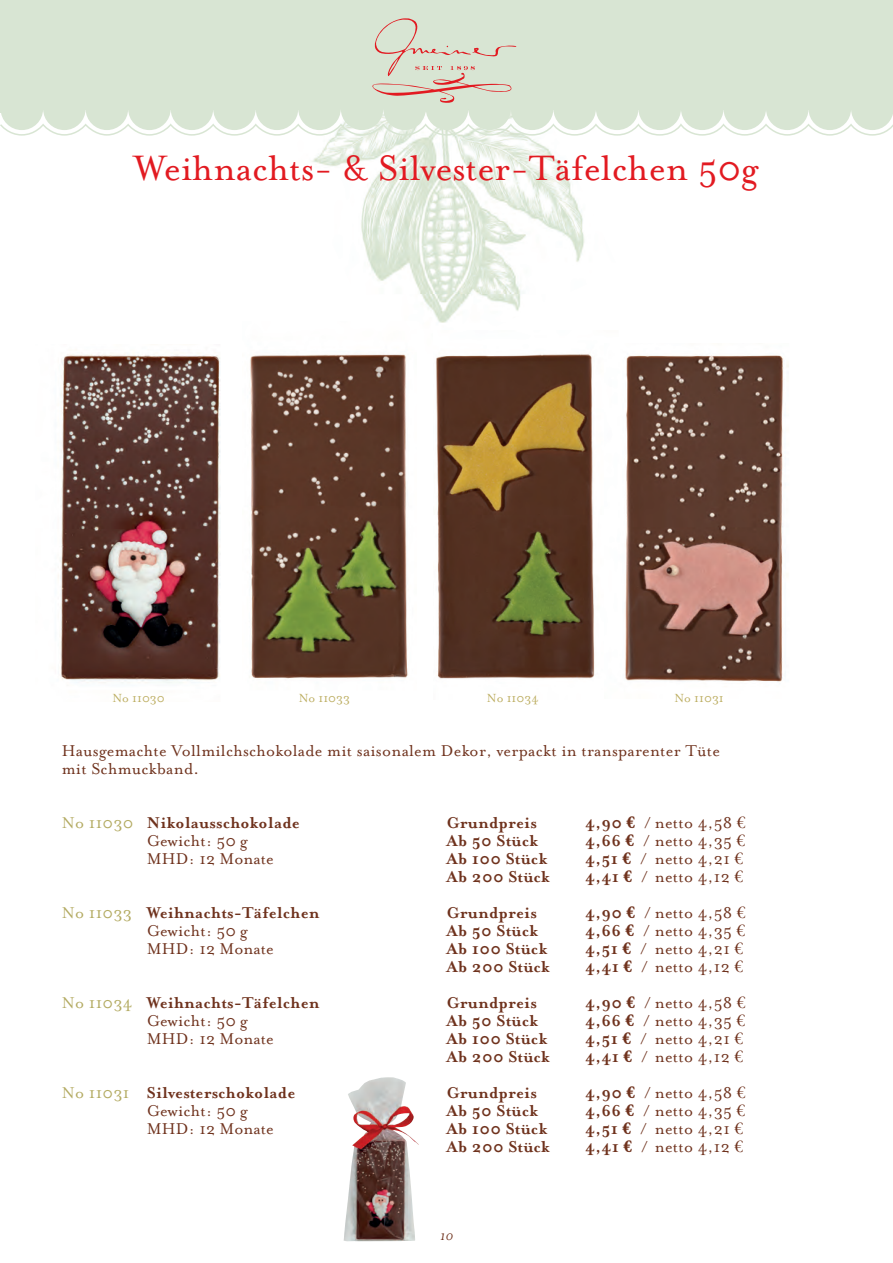
<style>
.page{position:relative;width:893px;height:1263px;background:#fff}
.page>*{position:absolute;margin:0;border:0;box-sizing:border-box;transform-origin:0 0}
.t1{font:40.5px "Mrs Eaves Roman";color:#e21a21}
.t2{font:18px/18px "Mrs Eaves Roman";letter-spacing:.015em;color:#6f321d}
.t3{font:700 18px "Mrs Eaves";letter-spacing:.015em;color:#6f321d}
.t4{font:italic 15px "Mrs Eaves";color:#6f321d}
.t5{font:13.5px "Mrs Eaves Roman";color:#bcad60}
.s1{font-family:"Mrs Eaves Roman";font-weight:400;color:#b3aa61}
.s2{font-family:"Mrs Eaves";font-weight:700}
.s3{font-family:"Garamond";font-weight:700}
.s4{font-family:"Garamond"}
</style>
<div class="page">
<img style="left:293px;top:114px;width:304px;height:209px">
<img style="left:436px;top:354px;width:159px;height:325px">
<img style="left:58px;top:354px;width:163px;height:329px">
<img style="left:344px;top:1120px;width:23px;height:121px">
<img style="left:625px;top:355px;width:164px;height:327px">
<img style="left:250px;top:322px;width:167px;height:357px">
<div style="left:1px;top:88px;width:42px;height:42px;background:#d8e5d3;border-radius:50%"></div>
<div style="left:43px;top:88px;width:43px;height:42px;background:#d8e5d3;border-radius:50%"></div>
<div style="left:86px;top:88px;width:42px;height:42px;background:#d8e5d3;border-radius:50%"></div>
<div style="left:128px;top:88px;width:43px;height:42px;background:#d8e5d3;border-radius:50%"></div>
<div style="left:171px;top:88px;width:42px;height:42px;background:#d8e5d3;border-radius:50%"></div>
<div style="left:213px;top:88px;width:43px;height:42px;background:#d8e5d3;border-radius:50%"></div>
<div style="left:256px;top:88px;width:42px;height:42px;background:#d8e5d3;border-radius:50%"></div>
<div style="left:298px;top:88px;width:43px;height:42px;background:#d8e5d3;border-radius:50%"></div>
<div style="left:341px;top:88px;width:42px;height:42px;background:#d8e5d3;border-radius:50%"></div>
<div style="left:383px;top:88px;width:43px;height:42px;background:#d8e5d3;border-radius:50%"></div>
<div style="left:426px;top:88px;width:42px;height:42px;background:#d8e5d3;border-radius:50%"></div>
<div style="left:468px;top:88px;width:43px;height:42px;background:#d8e5d3;border-radius:50%"></div>
<div style="left:511px;top:88px;width:42px;height:42px;background:#d8e5d3;border-radius:50%"></div>
<div style="left:553px;top:88px;width:43px;height:42px;background:#d8e5d3;border-radius:50%"></div>
<div style="left:596px;top:88px;width:42px;height:42px;background:#d8e5d3;border-radius:50%"></div>
<div style="left:638px;top:88px;width:43px;height:42px;background:#d8e5d3;border-radius:50%"></div>
<div style="left:681px;top:88px;width:42px;height:42px;background:#d8e5d3;border-radius:50%"></div>
<div style="left:723px;top:88px;width:43px;height:42px;background:#d8e5d3;border-radius:50%"></div>
<div style="left:766px;top:88px;width:42px;height:42px;background:#d8e5d3;border-radius:50%"></div>
<div style="left:808px;top:88px;width:43px;height:42px;background:#d8e5d3;border-radius:50%"></div>
<div style="left:851px;top:88px;width:42px;height:42px;background:#d8e5d3;border-radius:50%"></div>
<div style="left:1px;top:0;width:892px;height:109px;background:#d8e5d3"></div>
<svg style="left:372px;top:18px;width:144px;height:85px"></svg>
<svg style="left:0;top:123px;width:893px;height:13px"></svg>
<h1 class="t1" style="left:134px;top:142px;width:626px">Weihnachts- &amp; Silvester-Täfelchen 50g</h1>
<p class="t5" style="left:112px;top:689px;width:54px">No 11030</p>
<p class="t5" style="left:299px;top:689px;width:53px">No 11033</p>
<p class="t5" style="left:487px;top:689px;width:53px">No 11034</p>
<p class="t5" style="left:674px;top:689px;width:51px">No 11031</p>
<p class="t2" style="left:62px;top:741px;width:660px">Hausgemachte Vollmilchschokolade mit saisonalem Dekor, verpackt in transparenter Tüte mit Schmuckband.</p>
<p class="t3" style="left:62px;top:811px;width:239px"><span class="s1">No 11030</span> Nikolausschokolade</p>
<p class="t2" style="left:147px;top:831px;width:128px">Gewicht: 50 g<br>MHD: 12 Monate</p>
<p class="t3" style="left:62px;top:901px;width:259px"><span class="s1">No 11033</span> Weihnachts-Täfelchen</p>
<p class="t2" style="left:147px;top:921px;width:128px">Gewicht: 50 g<br>MHD: 12 Monate</p>
<p class="t3" style="left:62px;top:991px;width:259px"><span class="s1">No 11034</span> Weihnachts-Täfelchen</p>
<p class="t2" style="left:147px;top:1011px;width:128px">Gewicht: 50 g<br>MHD: 12 Monate</p>
<p class="t3" style="left:62px;top:1081px;width:235px"><span class="s1">No 11031</span> Silvesterschokolade</p>
<p class="t2" style="left:147px;top:1101px;width:128px">Gewicht: 50 g<br>MHD: 12 Monate</p>
<p class="t3" style="left:446px;top:811px;width:92px">Grundpreis</p>
<p class="t2" style="left:585px;top:813px;width:162px"><span class="s2">4,90</span> <span class="s3">€</span> / netto 4,58 <span class="s4">€</span></p>
<p class="t3" style="left:446px;top:829px;width:93px">Ab 50 Stück</p>
<p class="t2" style="left:585px;top:831px;width:162px"><span class="s2">4,66</span> <span class="s3">€</span> / netto 4,35 <span class="s4">€</span></p>
<p class="t3" style="left:446px;top:847px;width:102px">Ab 100 Stück</p>
<p class="t2" style="left:585px;top:849px;width:160px"><span class="s2">4,51</span> <span class="s3">€</span> / netto 4,21 <span class="s4">€</span></p>
<p class="t3" style="left:446px;top:865px;width:105px">Ab 200 Stück</p>
<p class="t2" style="left:585px;top:867px;width:160px"><span class="s2">4,41</span> <span class="s3">€</span> / netto 4,12 <span class="s4">€</span></p>
<p class="t3" style="left:446px;top:901px;width:92px">Grundpreis</p>
<p class="t2" style="left:585px;top:903px;width:162px"><span class="s2">4,90</span> <span class="s3">€</span> / netto 4,58 <span class="s4">€</span></p>
<p class="t3" style="left:446px;top:919px;width:93px">Ab 50 Stück</p>
<p class="t2" style="left:585px;top:921px;width:162px"><span class="s2">4,66</span> <span class="s3">€</span> / netto 4,35 <span class="s4">€</span></p>
<p class="t3" style="left:446px;top:937px;width:102px">Ab 100 Stück</p>
<p class="t2" style="left:585px;top:939px;width:160px"><span class="s2">4,51</span> <span class="s3">€</span> / netto 4,21 <span class="s4">€</span></p>
<p class="t3" style="left:446px;top:955px;width:105px">Ab 200 Stück</p>
<p class="t2" style="left:585px;top:957px;width:160px"><span class="s2">4,41</span> <span class="s3">€</span> / netto 4,12 <span class="s4">€</span></p>
<p class="t3" style="left:446px;top:991px;width:92px">Grundpreis</p>
<p class="t2" style="left:585px;top:993px;width:162px"><span class="s2">4,90</span> <span class="s3">€</span> / netto 4,58 <span class="s4">€</span></p>
<p class="t3" style="left:446px;top:1009px;width:93px">Ab 50 Stück</p>
<p class="t2" style="left:585px;top:1011px;width:162px"><span class="s2">4,66</span> <span class="s3">€</span> / netto 4,35 <span class="s4">€</span></p>
<p class="t3" style="left:446px;top:1027px;width:102px">Ab 100 Stück</p>
<p class="t2" style="left:585px;top:1029px;width:160px"><span class="s2">4,51</span> <span class="s3">€</span> / netto 4,21 <span class="s4">€</span></p>
<p class="t3" style="left:446px;top:1045px;width:105px">Ab 200 Stück</p>
<p class="t2" style="left:585px;top:1047px;width:160px"><span class="s2">4,41</span> <span class="s3">€</span> / netto 4,12 <span class="s4">€</span></p>
<p class="t3" style="left:446px;top:1081px;width:92px">Grundpreis</p>
<p class="t2" style="left:585px;top:1083px;width:162px"><span class="s2">4,90</span> <span class="s3">€</span> / netto 4,58 <span class="s4">€</span></p>
<p class="t3" style="left:446px;top:1099px;width:93px">Ab 50 Stück</p>
<p class="t2" style="left:585px;top:1101px;width:162px"><span class="s2">4,66</span> <span class="s3">€</span> / netto 4,35 <span class="s4">€</span></p>
<p class="t3" style="left:446px;top:1117px;width:102px">Ab 100 Stück</p>
<p class="t2" style="left:585px;top:1119px;width:160px"><span class="s2">4,51</span> <span class="s3">€</span> / netto 4,21 <span class="s4">€</span></p>
<p class="t3" style="left:446px;top:1135px;width:105px">Ab 200 Stück</p>
<p class="t2" style="left:585px;top:1137px;width:160px"><span class="s2">4,41</span> <span class="s3">€</span> / netto 4,12 <span class="s4">€</span></p>
<p class="t4" style="left:440px;top:1225px;width:15px">10</p>
</div>
